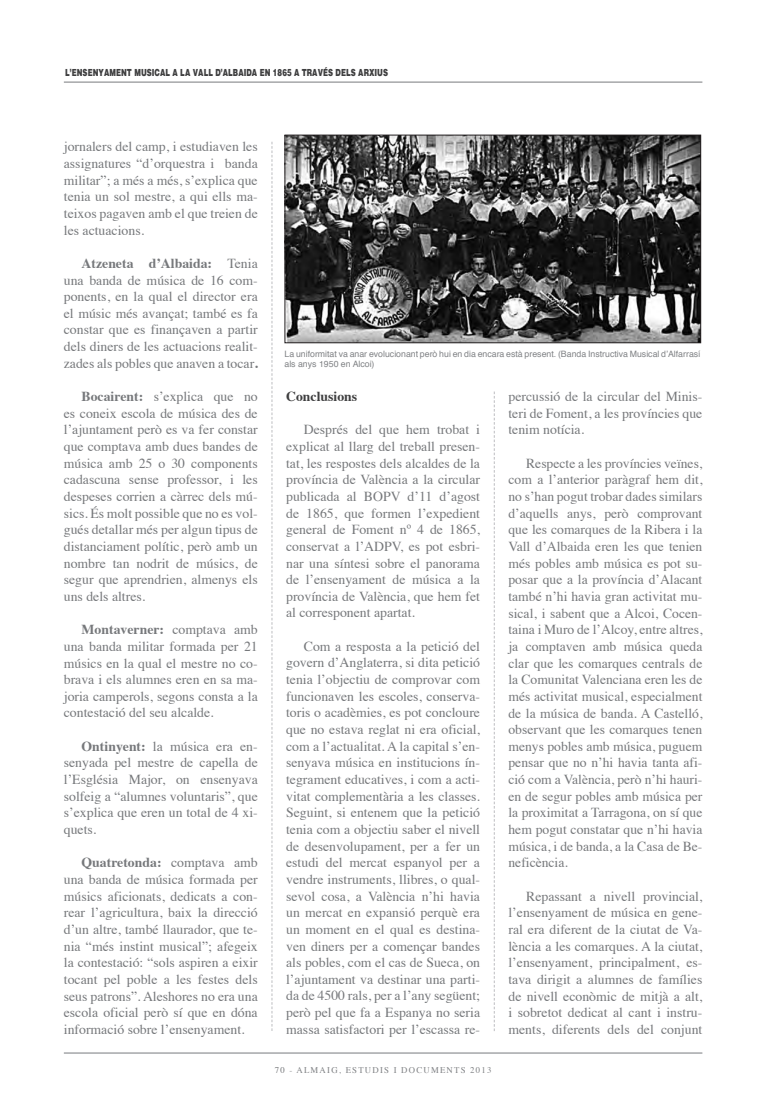
<style>
.page{position:relative;width:784px;height:1102px;background:#fff}
.page>*{position:absolute;margin:0;border:0;box-sizing:border-box;transform-origin:0 0}
.t1{font:13.75px/16.6px "Times";color:#76787b;text-align:justify}
.t2{font:700 13.75px "Times";color:#3e3e3f}
.t3{font:900 10px "Helvetica";color:#3e3e3f;scale:.7 1}
.t4{font:8.75px/10.5px "Helvetica";color:#808285}
.t5{font:8.75px "Times";letter-spacing:.14em;color:#808285}
.s1{font-weight:700}
.s2{color:#76787b}
</style>
<div class="page">
<hr style="left:64px;top:1052px;width:638px;height:2px;background:#939598">
<hr style="left:64px;top:81px;width:638px;height:2px;background:#939598">
<svg style="left:271px;top:142px;width:1px;height:889px"></svg>
<svg style="left:493px;top:392px;width:1px;height:639px"></svg>
<img style="left:286px;top:137px;width:412px;height:204px">
<div style="left:284px;top:135px;width:416px;height:208px;border:1px solid #231f20"></div>
<p class="t3" style="left:65px;top:65px;width:463px">L’ENSENYAMENT MUSICAL A LA VALL D’ALBAIDA EN 1865 A TRAVÉS DELS ARXIUS</p>
<p class="t1" style="left:64px;top:140px;width:195px">jornalers del camp, i estudiaven les assignatures “d’orquestra i banda militar”; a més a més, s’explica que tenia un sol mestre, a qui ells ma&shy;teixos pagaven amb el que treien de les actuacions.</p>
<p class="t1" style="left:64px;top:256px;width:195px;text-indent:18px"><span class="s1">Atzeneta d’Albaida:</span> Tenia una banda de música de 16 com&shy;ponents, en la qual el director era el músic més avançat; també es fa constar que es finançaven a partir dels diners de les actuacions realit&shy;zades als pobles que anaven a tocar<span class="s1">.</span></p>
<p class="t1" style="left:64px;top:389px;width:195px;text-indent:18px"><span class="s1">Bocairent:</span> s’explica que no es coneix escola de música des de l’ajuntament però es va fer constar que comptava amb dues bandes de música amb 25 o 30 components cadascuna sense professor, i les despeses corrien a càrrec dels mú&shy;sics. És molt possible que no es vol&shy;gués detallar més per algun tipus de distanciament polític, però amb un nombre tan nodrit de músics, de segur que aprendrien, almenys els uns dels altres.</p>
<p class="t1" style="left:64px;top:622px;width:195px;text-indent:18px"><span class="s1">Montaverner:</span> comptava amb una banda militar formada per 21 músics en la qual el mestre no co&shy;brava i els alumnes eren en sa ma&shy;joria camperols, segons consta a la contestació del seu alcalde.</p>
<p class="t1" style="left:64px;top:739px;width:195px;text-indent:18px"><span class="s1">Ontinyent:</span> la música era en&shy;senyada pel mestre de capella de l’Església Major, on ensenyava solfeig a “alumnes voluntaris”, que s’explica que eren un total de 4 xi&shy;quets.</p>
<p class="t1" style="left:64px;top:856px;width:195px;text-indent:18px"><span class="s1">Quatretonda:</span> comptava amb una banda de música formada per músics aficionats, dedicats a con&shy;rear l’agricultura, baix la direcció d’un altre, també llaurador, que te&shy;nia “més instint musical”; afegeix la contestació: “sols aspiren a eixir tocant pel poble a les festes dels seus patrons”. Aleshores no era una escola oficial però sí que en dóna informació sobre l’ensenyament.</p>
<p class="t4" style="left:284px;top:349px;width:417px">La uniformitat va anar evolucionant però hui en dia encara està present. (Banda Instructiva Musical d’Alfarrasí als anys 1950 en Alcoi)</p>
<p class="t2" style="left:286px;top:391px;width:73px">Conclusions</p>
<p class="t1" style="left:286px;top:423px;width:195px;text-indent:18px">Després del que hem trobat i explicat al llarg del treball presen&shy;tat, les respostes dels alcaldes de la província de València a la circular publicada al BOPV d’11 d’agost de 1865, que formen l’expedient general de Foment nº 4 de 1865, conservat a l’ADPV, es pot esbri&shy;nar una síntesi sobre el panorama de l’ensenyament de música a la província de València, que hem fet al corresponent apartat.</p>
<p class="t1" style="left:286px;top:639px;width:195px;text-indent:18px">Com a resposta a la petició del govern d’Anglaterra, si dita petició tenia l’objectiu de comprovar com funcionaven les escoles, conserva&shy;toris o acadèmies, es pot concloure que no estava reglat ni era oficial, com a l’actualitat. A la capital s’en&shy;senyava música en institucions ín&shy;tegrament educatives, i com a acti&shy;vitat complementària a les classes.<br>Seguint, si entenem que la petició tenia com a objectiu saber el nivell de desenvolupament, per a fer un estudi del mercat espanyol per a vendre instruments, llibres, o qual&shy;sevol cosa, a València n’hi havia un mercat en expansió perquè era un moment en el qual es destina&shy;ven diners per a començar bandes als pobles, com el cas de Sueca, on l’ajuntament va destinar una parti&shy;da de 4500 rals, per a l’any següent; però pel que fa a Espanya no seria massa satisfactori per l’escassa re-</p>
<p class="t5" style="left:274px;top:1067px;width:218px"><span class="s2">70 -</span> ALMAIG, ESTUDIS I DOCUMENTS 2013</p>
<p class="t1" style="left:508px;top:389px;width:195px">percussió de la circular del Minis&shy;teri de Foment, a les províncies que tenim notícia.</p>
<p class="t1" style="left:508px;top:456px;width:195px;text-indent:18px">Respecte a les províncies veïnes, com a l’anterior paràgraf hem dit, no s’han pogut trobar dades similars d’aquells anys, però comprovant que les comarques de la Ribera i la Vall d’Albaida eren les que tenien més pobles amb música es pot su&shy;posar que a la província d’Alacant també n’hi havia gran activitat mu&shy;sical, i sabent que a Alcoi, Cocen&shy;taina i Muro de l’Alcoy, entre altres, ja comptaven amb música queda clar que les comarques centrals de la Comunitat Valenciana eren les de més activitat musical, especialment de la música de banda. A Castelló, observant que les comarques tenen menys pobles amb música, puguem pensar que no n’hi havia tanta afi&shy;ció com a València, però n’hi hauri&shy;en de segur pobles amb música per la proximitat a Tarragona, on sí que hem pogut constatar que n’hi havia música, i de banda, a la Casa de Be&shy;neficència.</p>
<p class="t1" style="left:508px;top:889px;width:195px;text-indent:18px">Repassant a nivell provincial, l’ensenyament de música en gene&shy;ral era diferent de la ciutat de Va&shy;lència a les comarques. A la ciutat, l’ensenyament, principalment, es&shy;tava dirigit a alumnes de famílies de nivell econòmic de mitjà a alt, i sobretot dedicat al cant i instru&shy;ments, diferents dels del conjunt</p>
</div>
